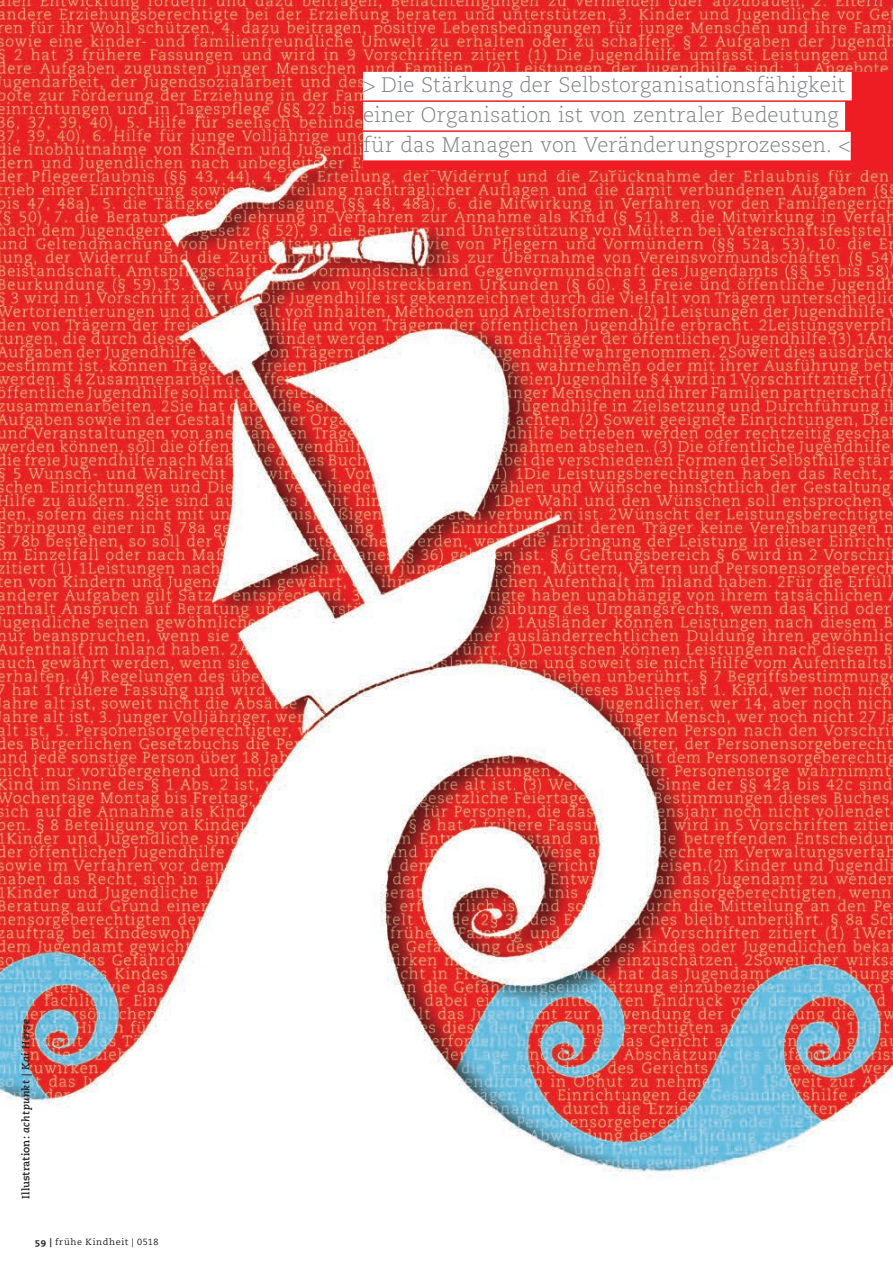
<style>
.page{position:relative;width:893px;height:1263px;background:#fff}
.page>*{position:absolute;margin:0;border:0;box-sizing:border-box;transform-origin:0 0}
.t1{font:300 21px/30px "Caecilia";letter-spacing:.01em;color:#808285}
.t2{font:italic 700 10.5px "Caecilia";letter-spacing:.04em;color:#231f20}
.t3{font:9px "Caecilia";letter-spacing:.07em;color:#231f20}
.s1{font-family:"Caecilia CE";font-style:normal}
.s2{font-family:"Caecilia Heavy Os F"}
</style>
<div class="page">
<img style="left:0;top:0;width:893px;height:1177px">
<svg style="left:363px;top:72px;width:530px;height:98px;background:#ee2a30"></svg>
<div style="left:363px;top:72px;width:489px;height:28px;background:#fff"></div>
<div style="left:363px;top:102px;width:482px;height:28px;background:#fff"></div>
<div style="left:363px;top:132px;width:488px;height:28px;background:#fff"></div>
<p class="t1" style="left:363px;top:70px;width:489px">&gt; Die Stärkung der Selbstorganisationsfähigkeit einer Organisation ist von zentraler Bedeutung für das Managen von Veränderungsprozessen. &lt;</p>
<p class="t2" style="left:20px;top:1199px;width:181px;rotate:-90deg"><span class="s1">Illustration:</span> achtpunkt | Kai Herse</p>
<p class="t3" style="left:35px;top:1236px;width:125px"><span class="s2">59 |</span> frühe Kindheit | 0518</p>
</div>
